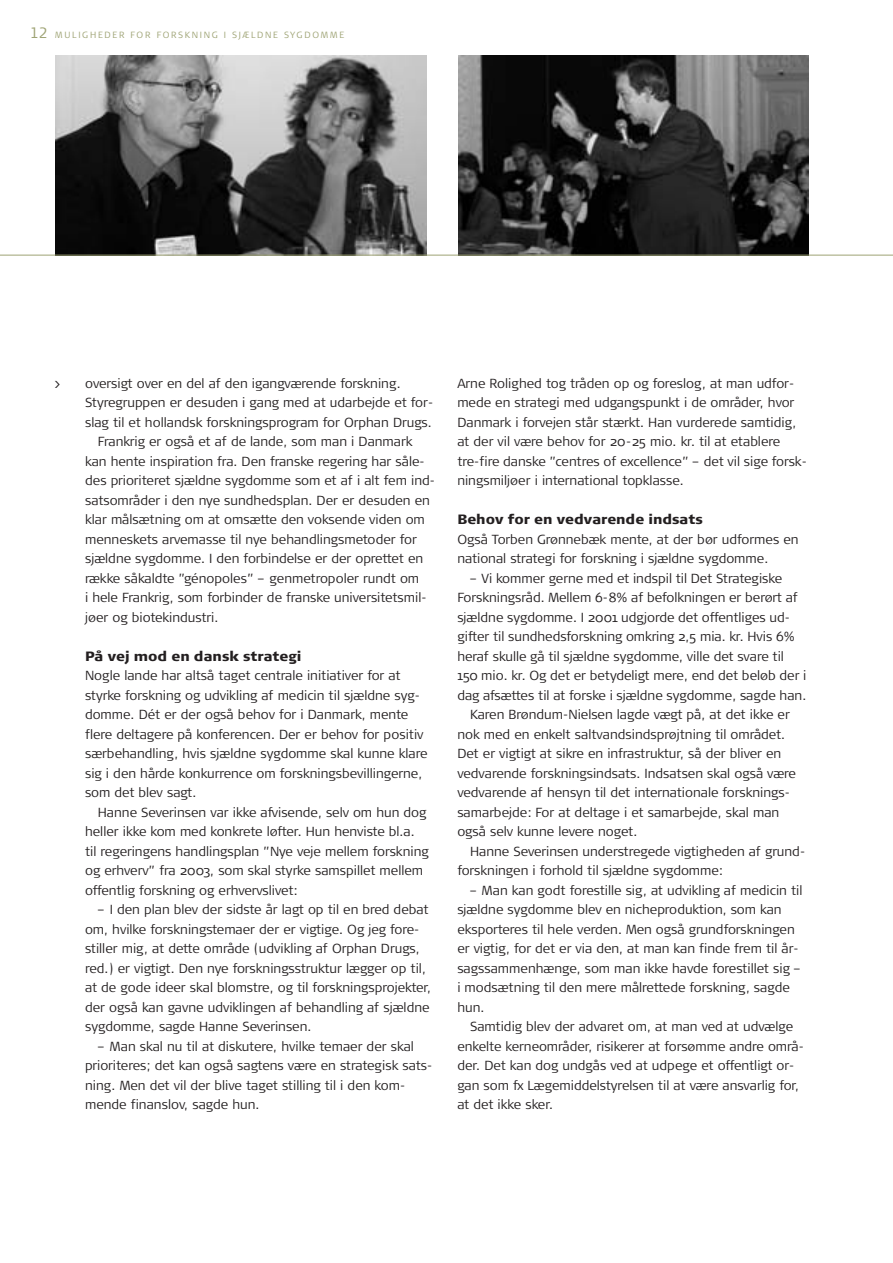
<style>
.page{position:relative;width:893px;height:1263px;background:#fff}
.page>*{position:absolute;margin:0;border:0;box-sizing:border-box;transform-origin:0 0}
.t1{font:900 13.5px "Signa Normal";color:#231f20}
.t2{font:300 13.5px "Signa Normal";color:#231f20}
.t3{font:300 13.2px/19.5px "Signa Normal";color:#231f20}
.t4{font:300 9px "Signa Column";letter-spacing:.18em;color:#9ea374}
.s1{font-size:15px}
</style>
<div class="page">
<img style="left:55px;top:55px;width:372px;height:200px">
<img style="left:458px;top:55px;width:350px;height:200px">
<hr style="left:0;top:255px;width:892px;height:1px;background:#9ea374">
<p class="t4" style="left:30px;top:31px;width:316px"><span class="s1">12</span> MULIGHEDER FOR FORSKNING I SJÆLDNE SYGDOMME</p>
<p class="t2" style="left:53px;top:378px;width:10px">&gt;</p>
<p class="t3" style="left:85px;top:375px;width:317px">oversigt over en del af den igangværende forskning.</p>
<p class="t3" style="left:85px;top:394px;width:350px">Styregruppen er desuden i gang med at udarbejde et for-</p>
<p class="t3" style="left:85px;top:414px;width:348px">slag til et hollandsk forskningsprogram for Orphan Drugs.</p>
<p class="t3" style="left:98px;top:433px;width:316px">Frankrig er også et af de lande, som man i Danmark</p>
<p class="t3" style="left:85px;top:453px;width:341px">kan hente inspiration fra. Den franske regering har såle-</p>
<p class="t3" style="left:85px;top:472px;width:351px">des prioriteret sjældne sygdomme som et af i alt fem ind-</p>
<p class="t3" style="left:85px;top:492px;width:346px">satsområder i den nye sundhedsplan. Der er desuden en</p>
<p class="t3" style="left:85px;top:511px;width:341px">klar målsætning om at omsætte den voksende viden om</p>
<p class="t3" style="left:85px;top:531px;width:333px">menneskets arvemasse til nye behandlingsmetoder for</p>
<p class="t3" style="left:85px;top:550px;width:339px">sjældne sygdomme. I den forbindelse er der oprettet en</p>
<p class="t3" style="left:85px;top:570px;width:335px">række såkaldte ”génopoles” – genmetropoler rundt om</p>
<p class="t3" style="left:85px;top:589px;width:343px">i hele Frankrig, som forbinder de franske universitetsmil-</p>
<p class="t3" style="left:85px;top:609px;width:135px">jøer og biotekindustri.</p>
<p class="t1" style="left:85px;top:651px;width:218px">På vej mod en dansk strategi</p>
<p class="t3" style="left:85px;top:667px;width:344px">Nogle lande har altså taget centrale initiativer for at styrke forskning og udvikling af medicin til sjældne syg&shy;domme. Dét er der også behov for i Danmark, mente flere deltagere på konferencen. Der er behov for positiv særbehandling, hvis sjældne sygdomme skal kunne klare sig i den hårde konkurrence om forskningsbevillingerne, som det blev sagt.</p>
<p class="t3" style="left:85px;top:804px;width:345px;text-indent:13px">Hanne Severinsen var ikke afvisende, selv om hun dog heller ikke kom med konkrete løfter. Hun henviste bl.a. til regeringens handlingsplan ”Nye veje mellem forskning og erhverv” fra 2003, som skal styrke samspillet mellem offentlig forskning og erhvervslivet:</p>
<p class="t3" style="left:85px;top:901px;width:347px;text-indent:13px">– I den plan blev der sidste år lagt op til en bred debat om, hvilke forskningstemaer der er vigtige. Og jeg fore&shy;stiller mig, at dette område (udvikling af Orphan Drugs, red.) er vigtigt. Den nye forskningsstruktur lægger op til, at de gode ideer skal blomstre, og til forskningsprojekter, der også kan gavne udviklingen af behandling af sjældne sygdomme, sagde Hanne Severinsen.</p>
<p class="t3" style="left:85px;top:1038px;width:349px;text-indent:13px">– Man skal nu til at diskutere, hvilke temaer der skal prioriteres; det kan også sagtens være en strategisk sats&shy;ning. Men det vil der blive taget stilling til i den kom&shy;mende finanslov, sagde hun.</p>
<p class="t3" style="left:457px;top:375px;width:351px">Arne Rolighed tog tråden op og foreslog, at man udfor&shy;mede en strategi med udgangspunkt i de områder, hvor Danmark i forvejen står stærkt. Han vurderede samtidig, at der vil være behov for 20-25 mio. kr. til at etablere tre-fire danske ”centres of excellence” – det vil sige forsk&shy;ningsmiljøer i international topklasse.</p>
<p class="t1" style="left:457px;top:515px;width:247px">Behov for en vedvarende indsats</p>
<p class="t3" style="left:457px;top:531px;width:343px">Også Torben Grønnebæk mente, at der bør udformes en national strategi for forskning i sjældne sygdomme.</p>
<p class="t3" style="left:470px;top:570px;width:314px">– Vi kommer gerne med et indspil til Det Strategiske</p>
<p class="t3" style="left:457px;top:589px;width:342px">Forskningsråd. Mellem 6-8% af befolkningen er berørt af</p>
<p class="t3" style="left:457px;top:609px;width:334px">sjældne sygdomme. I 2001 udgjorde det offentliges ud-</p>
<p class="t3" style="left:457px;top:628px;width:339px">gifter til sundhedsforskning omkring 2,5 mia. kr. Hvis 6%</p>
<p class="t3" style="left:457px;top:648px;width:328px">heraf skulle gå til sjældne sygdomme, ville det svare til</p>
<p class="t3" style="left:457px;top:667px;width:350px">150 mio. kr. Og det er betydeligt mere, end det beløb der i</p>
<p class="t3" style="left:457px;top:687px;width:350px">dag afsættes til at forske i sjældne sygdomme, sagde han.</p>
<p class="t3" style="left:470px;top:706px;width:321px">Karen Brøndum-Nielsen lagde vægt på, at det ikke er</p>
<p class="t3" style="left:457px;top:726px;width:329px">nok med en enkelt saltvandsindsprøjtning til området.</p>
<p class="t3" style="left:457px;top:745px;width:325px">Det er vigtigt at sikre en infrastruktur, så der bliver en</p>
<p class="t3" style="left:457px;top:765px;width:340px">vedvarende forskningsindsats. Indsatsen skal også være</p>
<p class="t3" style="left:457px;top:784px;width:334px">vedvarende af hensyn til det internationale forsknings-</p>
<p class="t3" style="left:457px;top:804px;width:323px">samarbejde: For at deltage i et samarbejde, skal man</p>
<p class="t3" style="left:457px;top:823px;width:181px">også selv kunne levere noget.</p>
<p class="t3" style="left:470px;top:843px;width:337px">Hanne Severinsen understregede vigtigheden af grund-</p>
<p class="t3" style="left:457px;top:862px;width:267px">forskningen i forhold til sjældne sygdomme:</p>
<p class="t3" style="left:457px;top:882px;width:346px;text-indent:13px">– Man kan godt forestille sig, at udvikling af medicin til sjældne sygdomme blev en nicheproduktion, som kan eksporteres til hele verden. Men også grundforskningen er vigtig, for det er via den, at man kan finde frem til år&shy;sagssammenhænge, som man ikke havde forestillet sig – i modsætning til den mere målrettede forskning, sagde hun.</p>
<p class="t3" style="left:457px;top:1018px;width:348px;text-indent:13px">Samtidig blev der advaret om, at man ved at udvælge enkelte kerneområder, risikerer at forsømme andre områ&shy;der. Det kan dog undgås ved at udpege et offentligt or&shy;gan som fx Lægemiddelstyrelsen til at være ansvarlig for, at det ikke sker.</p>
</div>
